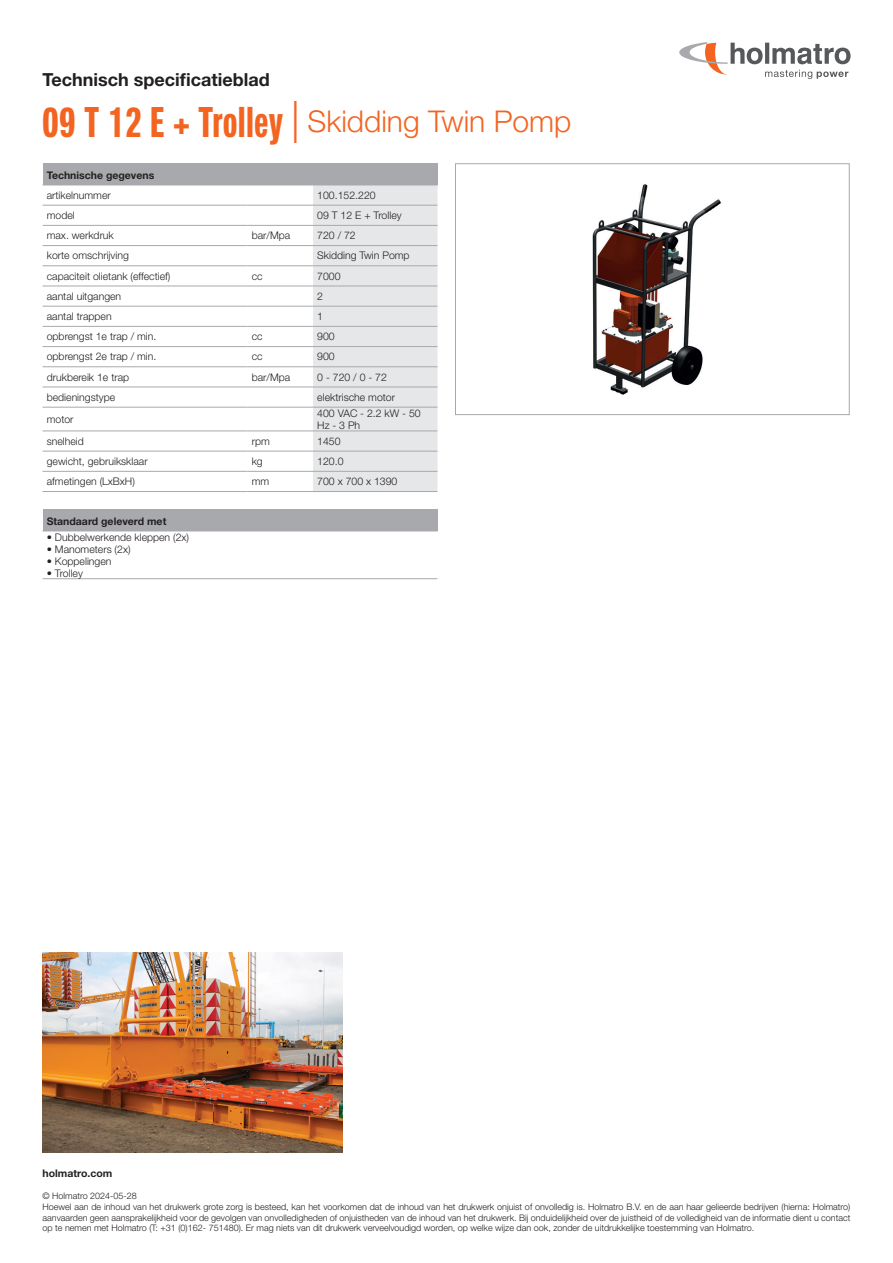
<style>
.page{position:relative;width:893px;height:1263px;background:#fff}
.page>*{position:absolute;margin:0;border:0;box-sizing:border-box;transform-origin:0 0}
.t1{font:300 30px "Helvetica Neue LT Std";color:#f36421}
.t2{font:700 18px "Helvetica Neue LT Std";color:#231f20}
.t3{font:300 10.5px/12px "Helvetica Neue LT Std";color:#231f20}
.t4{font:700 10.5px "Helvetica Neue LT Std";color:#231f20}
.t5{font:300 9px/10.8px "Helvetica Neue LT Std";color:#231f20}
.s1{font-family:"Neue Helvetica Pro 79 Cm";font-weight:700;font-size:42px}
.s2{font-size:42px}
</style>
<div class="page">
<svg style="left:679px;top:42px;width:171px;height:37px"></svg>
<div style="left:43px;top:164px;width:394px;height:21px;background:#a8a9ad"></div>
<svg style="left:313px;top:164px;width:125px;height:327px;background:#e1e2e4"></svg>
<hr style="left:43px;top:185px;width:204px;height:1px;background:#a8a9ad">
<hr style="left:247px;top:185px;width:66px;height:1px;background:#a8a9ad">
<hr style="left:313px;top:185px;width:125px;height:1px;background:#a8a9ad">
<hr style="left:43px;top:205px;width:204px;height:1px;background:#a8a9ad">
<hr style="left:247px;top:205px;width:66px;height:1px;background:#a8a9ad">
<hr style="left:313px;top:205px;width:124px;height:1px;background:#a8a9ad">
<hr style="left:43px;top:225px;width:204px;height:1px;background:#a8a9ad">
<hr style="left:247px;top:225px;width:66px;height:1px;background:#a8a9ad">
<hr style="left:313px;top:225px;width:124px;height:1px;background:#a8a9ad">
<hr style="left:43px;top:245px;width:204px;height:1px;background:#a8a9ad">
<hr style="left:247px;top:245px;width:66px;height:1px;background:#a8a9ad">
<hr style="left:313px;top:245px;width:124px;height:1px;background:#a8a9ad">
<hr style="left:43px;top:265px;width:204px;height:1px;background:#a8a9ad">
<hr style="left:247px;top:265px;width:66px;height:1px;background:#a8a9ad">
<hr style="left:313px;top:265px;width:124px;height:1px;background:#a8a9ad">
<hr style="left:43px;top:286px;width:204px;height:1px;background:#a8a9ad">
<hr style="left:247px;top:286px;width:66px;height:1px;background:#a8a9ad">
<hr style="left:313px;top:286px;width:124px;height:1px;background:#a8a9ad">
<hr style="left:43px;top:306px;width:204px;height:1px;background:#a8a9ad">
<hr style="left:247px;top:306px;width:66px;height:1px;background:#a8a9ad">
<hr style="left:313px;top:306px;width:124px;height:1px;background:#a8a9ad">
<hr style="left:43px;top:326px;width:204px;height:1px;background:#a8a9ad">
<hr style="left:247px;top:326px;width:66px;height:1px;background:#a8a9ad">
<hr style="left:313px;top:326px;width:124px;height:1px;background:#a8a9ad">
<hr style="left:43px;top:346px;width:204px;height:1px;background:#a8a9ad">
<hr style="left:247px;top:346px;width:66px;height:1px;background:#a8a9ad">
<hr style="left:313px;top:346px;width:124px;height:1px;background:#a8a9ad">
<hr style="left:43px;top:366px;width:204px;height:1px;background:#a8a9ad">
<hr style="left:247px;top:366px;width:66px;height:1px;background:#a8a9ad">
<hr style="left:313px;top:366px;width:124px;height:1px;background:#a8a9ad">
<hr style="left:43px;top:387px;width:204px;height:1px;background:#a8a9ad">
<hr style="left:247px;top:387px;width:66px;height:1px;background:#a8a9ad">
<hr style="left:313px;top:387px;width:124px;height:1px;background:#a8a9ad">
<hr style="left:43px;top:407px;width:204px;height:1px;background:#a8a9ad">
<hr style="left:247px;top:407px;width:66px;height:1px;background:#a8a9ad">
<hr style="left:313px;top:407px;width:124px;height:1px;background:#a8a9ad">
<hr style="left:43px;top:431px;width:204px;height:1px;background:#a8a9ad">
<hr style="left:247px;top:431px;width:66px;height:1px;background:#a8a9ad">
<hr style="left:313px;top:431px;width:124px;height:1px;background:#a8a9ad">
<hr style="left:43px;top:451px;width:204px;height:1px;background:#a8a9ad">
<hr style="left:247px;top:451px;width:66px;height:1px;background:#a8a9ad">
<hr style="left:313px;top:451px;width:124px;height:1px;background:#a8a9ad">
<hr style="left:43px;top:491px;width:204px;height:1px;background:#a8a9ad">
<hr style="left:43px;top:471px;width:204px;height:1px;background:#a8a9ad">
<hr style="left:247px;top:491px;width:66px;height:1px;background:#a8a9ad">
<hr style="left:247px;top:471px;width:66px;height:1px;background:#a8a9ad">
<hr style="left:313px;top:491px;width:124px;height:1px;background:#a8a9ad">
<hr style="left:313px;top:471px;width:124px;height:1px;background:#a8a9ad">
<div style="left:43px;top:510px;width:394px;height:21px;background:#a8a9ad"></div>
<svg style="left:437px;top:510px;width:1px;height:21px"></svg>
<hr style="left:43px;top:578px;width:394px;height:1px;background:#a8a9ad">
<hr style="left:43px;top:531px;width:395px;height:1px;background:#a8a9ad">
<img style="left:43px;top:952px;width:299px;height:200px">
<img style="left:592px;top:184px;width:129px;height:211px">
<div style="left:455px;top:164px;width:394px;height:251px;border:1px solid #a8a9ad"></div>
<h2 class="t2" style="left:43px;top:68px;width:229px">Technisch specificatieblad</h2>
<h1 class="t1" style="left:43px;top:103px;width:530px"><span class="s1">09 T 12 E + Trolley</span> <span class="s2">|</span> Skidding Twin Pomp</h1>
<p class="t4" style="left:47px;top:168px;width:109px">Technische gegevens</p>
<p class="t3" style="left:47px;top:189px;width:65px">artikelnummer</p>
<p class="t3" style="left:317px;top:189px;width:60px">100.152.220</p>
<p class="t3" style="left:47px;top:209px;width:30px">model</p>
<p class="t3" style="left:317px;top:209px;width:86px">09 T 12 E + Trolley</p>
<p class="t3" style="left:47px;top:229px;width:69px">max. werkdruk</p>
<p class="t3" style="left:252px;top:229px;width:40px">bar/Mpa</p>
<p class="t3" style="left:317px;top:229px;width:40px">720 / 72</p>
<p class="t3" style="left:47px;top:249px;width:84px">korte omschrijving</p>
<p class="t3" style="left:317px;top:249px;width:94px">Skidding Twin Pomp</p>
<p class="t3" style="left:47px;top:270px;width:125px">capaciteit olietank (effectief)</p>
<p class="t3" style="left:252px;top:270px;width:12px">cc</p>
<p class="t3" style="left:317px;top:270px;width:25px">7000</p>
<p class="t3" style="left:47px;top:290px;width:76px">aantal uitgangen</p>
<p class="t3" style="left:317px;top:290px;width:7px">2</p>
<p class="t3" style="left:47px;top:310px;width:66px">aantal trappen</p>
<p class="t3" style="left:317px;top:310px;width:7px">1</p>
<p class="t3" style="left:47px;top:330px;width:111px">opbrengst 1e trap / min.</p>
<p class="t3" style="left:252px;top:330px;width:12px">cc</p>
<p class="t3" style="left:317px;top:330px;width:19px">900</p>
<p class="t3" style="left:47px;top:350px;width:111px">opbrengst 2e trap / min.</p>
<p class="t3" style="left:252px;top:350px;width:12px">cc</p>
<p class="t3" style="left:317px;top:350px;width:19px">900</p>
<p class="t3" style="left:47px;top:371px;width:84px">drukbereik 1e trap</p>
<p class="t3" style="left:252px;top:371px;width:40px">bar/Mpa</p>
<p class="t3" style="left:317px;top:371px;width:71px">0 - 720 / 0 - 72</p>
<p class="t3" style="left:47px;top:391px;width:70px">bedieningstype</p>
<p class="t3" style="left:317px;top:391px;width:79px">elektrische motor</p>
<p class="t3" style="left:47px;top:413px;width:28px">motor</p>
<p class="t3" style="left:317px;top:407px;width:105px">400 VAC - 2.2 kW - 50<br>Hz - 3 Ph</p>
<p class="t3" style="left:47px;top:435px;width:39px">snelheid</p>
<p class="t3" style="left:252px;top:435px;width:20px">rpm</p>
<p class="t3" style="left:317px;top:435px;width:25px">1450</p>
<p class="t3" style="left:47px;top:455px;width:102px">gewicht, gebruiksklaar</p>
<p class="t3" style="left:252px;top:455px;width:13px">kg</p>
<p class="t3" style="left:317px;top:455px;width:28px">120.0</p>
<p class="t3" style="left:47px;top:475px;width:90px">afmetingen (LxBxH)</p>
<p class="t3" style="left:252px;top:475px;width:19px">mm</p>
<p class="t3" style="left:317px;top:475px;width:82px">700 x 700 x 1390</p>
<p class="t4" style="left:47px;top:514px;width:121px">Standaard geleverd met</p>
<p class="t3" style="left:47px;top:531px;width:144px">• Dubbelwerkende kleppen (2x)</p>
<p class="t3" style="left:47px;top:543px;width:85px">• Manometers (2x)</p>
<p class="t3" style="left:47px;top:555px;width:66px">• Koppelingen</p>
<p class="t3" style="left:47px;top:567px;width:38px">• Trolley</p>
<p class="t4" style="left:43px;top:1167px;width:71px">holmatro.com</p>
<p class="t5" style="left:43px;top:1190px;width:809px">© Holmatro 2024-05-28<br>Hoewel aan de inhoud van het drukwerk grote zorg is besteed, kan het voorkomen dat de inhoud van het drukwerk onjuist of onvolledig is. Holmatro B.V. en de aan haar gelieerde bedrijven (hierna: Holmatro) aanvaarden geen aansprakelijkheid voor de gevolgen van onvolledigheden of onjuistheden van de inhoud van het drukwerk. Bij onduidelijkheid over de juistheid of de volledigheid van de informatie dient u contact op te nemen met Holmatro (T: +31 (0)162- 751480). Er mag niets van dit drukwerk verveelvoudigd worden, op welke wijze dan ook, zonder de uitdrukkelijke toestemming van Holmatro.</p>
</div>
